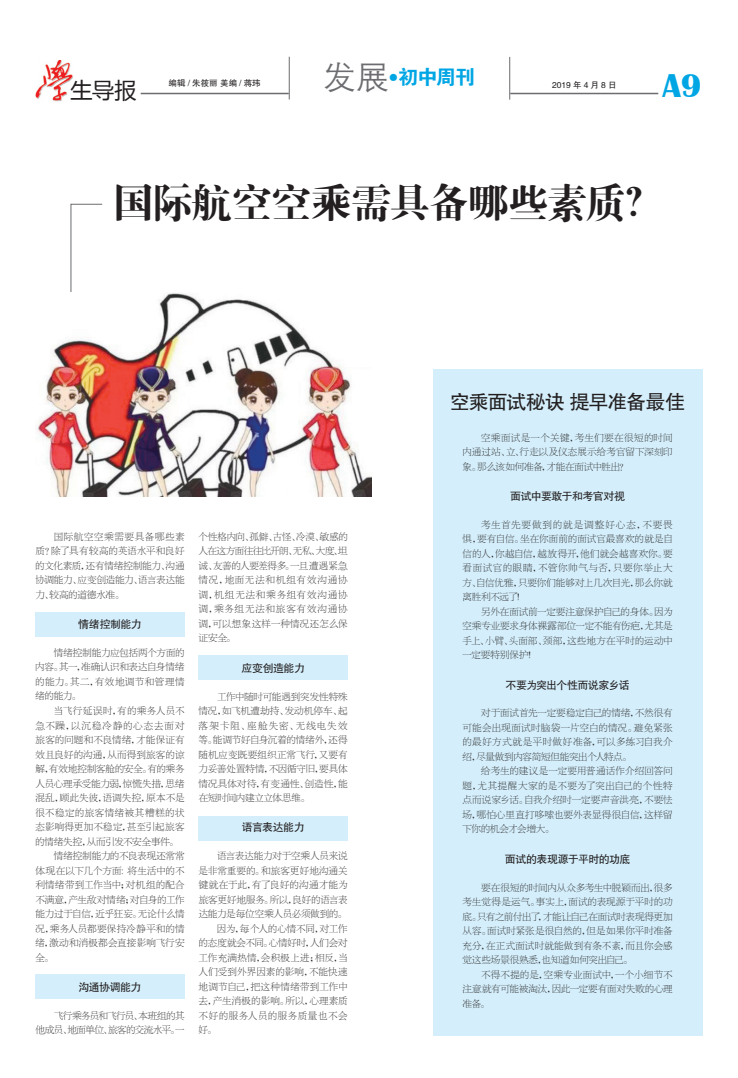
<style>
.page{position:relative;width:738px;height:1078px;background:#fff}
.page>*{position:absolute;margin:0;border:0;box-sizing:border-box;transform-origin:0 0}
.t1{font:41px "FZDBSK GBK1 0";letter-spacing:-.04em;color:#231f20}
.t2{font:700 34px "Britannic";color:#00a6e4}
.t3{font:33px "FZZDXK GBK1 0";color:#6c6d70}
.t4{font:22px "Microsoft Ya Hei";color:#231f20}
.t5{font:20px "FZHTK GBK1 0";letter-spacing:-.05em;color:#231f20}
.t6{font:20px "FZDHTK GBK1 0";color:#00a6e4}
.t7{font:11px "FZHTK GBK1 0";letter-spacing:-.055em;color:#231f20}
.t8{font:9.5px/14.5px "FZBSK GBK1 0";color:#231f20;text-align:justify}
.t9{font:9.5px "FZBSK GBK1 0";letter-spacing:-.02em;color:#231f20}
.t10{font:9.5px "FZBSK GBK1 0";letter-spacing:-.025em;color:#231f20}
.t11{font:9.5px "FZBSK GBK1 0";letter-spacing:.025em;color:#231f20}
.t12{font:9.5px/14.5px "FZBSK GBK1 0";letter-spacing:-.06em;color:#231f20;text-align:right}
.t13{font:9.5px "FZBSK GBK1 0";letter-spacing:.02em;color:#231f20}
.t14{font:9.5px "FZBSK GBK1 0";letter-spacing:.05em;color:#231f20}
.t15{font:9.5px "FZBSK GBK1 0";letter-spacing:.03em;color:#231f20}
.t16{font:9.5px "FZBSK GBK1 0";letter-spacing:.085em;color:#231f20}
.t17{font:9.5px "FZBSK GBK1 0";letter-spacing:.06em;color:#231f20}
.t18{font:8.5px "FZHTK GBK1 0";color:#231f20}
.t19{font:8.5px "FZHTK GBK1 0";letter-spacing:.25em;color:#231f20}
.s1{font-family:"Times New Roman"}
</style>
<div class="page">
<div style="left:35px;top:612px;width:149px;height:24px;background:#d4effb"></div>
<div style="left:35px;top:973px;width:149px;height:25px;background:#d4effb"></div>
<div style="left:198px;top:815px;width:149px;height:25px;background:#d4effb"></div>
<div style="left:198px;top:655px;width:149px;height:24px;background:#d4effb"></div>
<div style="left:432px;top:369px;width:270px;height:666px;background:#d4effb"></div>
<img style="left:35px;top:60px;width:34px;height:42px">
<svg style="left:69px;top:63px;width:4px;height:19px"></svg>
<hr style="left:141px;top:93px;width:147px;height:1px;background:#6c6d70">
<hr style="left:510px;top:93px;width:147px;height:1px;background:#6c6d70">
<hr style="left:288px;top:57px;width:1px;height:42px;background:#6c6d70">
<hr style="left:509px;top:57px;width:1px;height:43px;background:#6c6d70">
<svg style="left:70px;top:203px;width:33px;height:89px"></svg>
<img style="left:36px;top:293px;width:335px;height:204px">
<h3 class="t3" style="left:323px;top:59px;width:68px">发展</h3>
<h3 class="t6" style="left:388px;top:67px;width:88px"><sup>●</sup>初中周刊</h3>
<h3 class="t4" style="left:71px;top:75px;width:67px">生导报</h3>
<h2 class="t2" style="left:661px;top:67px;width:41px">A9</h2>
<p class="t18" style="left:168px;top:78px;width:94px">编辑 / 朱筱丽 美编 / 蒋玮</p>
<p class="t19" style="left:551px;top:81px;width:66px">2019年4月8日</p>
<h1 class="t1" style="left:113px;top:180px;width:553px">国际航空空乘需具备哪些素质？</h1>
<p class="t8" style="left:35px;top:529px;width:151px;text-indent:18px">国际航空空乘需要具备哪些素质？除了具有较高的英语水平和良好的文化素质，还有情绪控制能力、沟通协调能力、应变创造能力、语言表达能力、较高的道德水准。</p>
<p class="t7" style="left:78px;top:618px;width:65px">情绪控制能力</p>
<p class="t8" style="left:35px;top:645px;width:151px;text-indent:19px">情绪控制能力应包括两个方面的内容。其一，准确认识和表达自身情绪的能力。其二，有效地调节和管理情绪的能力。</p>
<p class="t14" style="left:54px;top:705px;width:132px">当飞行延误时，有的乘务人员不</p>
<p class="t16" style="left:35px;top:720px;width:150px">急不躁，以沉稳冷静的心态去面对</p>
<p class="t11" style="left:35px;top:734px;width:150px">旅客的问题和不良情绪，才能保证有</p>
<p class="t8" style="left:35px;top:747px;width:150px">效且良好的沟通，从而得到旅客的谅</p>
<p class="t9" style="left:35px;top:763px;width:150px">解，有效地控制客舱的安全。有的乘务</p>
<p class="t8" style="left:35px;top:776px;width:150px">人员心理承受能力弱，惊慌失措，思绪</p>
<p class="t8" style="left:35px;top:790px;width:150px">混乱，顾此失彼，语调失控，原本不是</p>
<p class="t14" style="left:35px;top:807px;width:150px">很不稳定的旅客情绪被其糟糕的状</p>
<p class="t8" style="left:35px;top:819px;width:150px">态影响得更加不稳定，甚至引起旅客</p>
<p class="t10" style="left:35px;top:836px;width:145px">的情绪失控，从而引发不安全事件。</p>
<p class="t9" style="left:54px;top:850px;width:132px">情绪控制能力的不良表现还常常</p>
<p class="t8" style="left:35px;top:863px;width:150px">体现在以下几个方面<span class="s1">:</span> 将生活中的不</p>
<p class="t13" style="left:35px;top:879px;width:150px">利情绪带到工作当中；对机组的配合</p>
<p class="t9" style="left:35px;top:894px;width:150px">不满意，产生敌对情绪；对自身的工作</p>
<p class="t10" style="left:35px;top:908px;width:150px">能力过于自信，近乎狂妄。无论什么情</p>
<p class="t8" style="left:35px;top:921px;width:150px">况，乘务人员都要保持冷静平和的情</p>
<p class="t13" style="left:35px;top:937px;width:150px">绪，激动和消极都会直接影响飞行安</p>
<p class="t8" style="left:35px;top:950px;width:20px">全。</p>
<p class="t7" style="left:78px;top:980px;width:64px">沟通协调能力</p>
<p class="t12" style="left:35px;top:1008px;width:150px">飞行乘务员和飞行员、本班组的其<br>他成员、地面单位、旅客的交流水平。一</p>
<p class="t8" style="left:198px;top:529px;width:151px">个性格内向、孤僻、古怪、冷漠、敏感的人在这方面往往比开朗、无私、大度、坦诚、友善的人要差得多。一旦遭遇紧急情况，地面无法和机组有效沟通协调，机组无法和乘务组有效沟通协调，乘务组无法和旅客有效沟通协调，可以想象这样一种情况还怎么保证安全。</p>
<p class="t7" style="left:241px;top:661px;width:65px">应变创造能力</p>
<p class="t8" style="left:198px;top:689px;width:151px;text-indent:18px">工作中随时可能遇到突发性特殊情况，如飞机遭劫持、发动机停车、起落架卡阻、座舱失密、无线电失效等。能调节好自身沉着的情绪外，还得随机应变既要组织正常飞行，又要有力妥善处置特情，不因循守旧，要具体情况具体对待，有变通性、创造性，能在短时间内建立立体思维。</p>
<p class="t7" style="left:241px;top:821px;width:64px">语言表达能力</p>
<p class="t8" style="left:217px;top:848px;width:132px">语言表达能力对于空乘人员来说</p>
<p class="t8" style="left:198px;top:863px;width:150px">是非常重要的。和旅客更好地沟通关</p>
<p class="t11" style="left:198px;top:879px;width:150px">键就在于此，有了良好的沟通才能为</p>
<p class="t9" style="left:198px;top:894px;width:150px">旅客更好地服务。所以，良好的语言表</p>
<p class="t10" style="left:198px;top:908px;width:150px">达能力是每位空乘人员必须做到的。</p>
<p class="t8" style="left:217px;top:921px;width:132px">因为，每个人的心情不同，对工作</p>
<p class="t8" style="left:198px;top:935px;width:151px">的态度就会不同。心情好时，人们会对</p>
<p class="t15" style="left:198px;top:952px;width:151px">工作充满热情，会积极上进；相反，当</p>
<p class="t8" style="left:198px;top:964px;width:150px">人们受到外界因素的影响，不能快速</p>
<p class="t11" style="left:198px;top:981px;width:151px">地调节自己，把这种情绪带到工作中</p>
<p class="t8" style="left:198px;top:993px;width:150px">去，产生消极的影响。所以，心理素质</p>
<p class="t17" style="left:198px;top:1010px;width:150px">不好的服务人员的服务质量也不会</p>
<p class="t8" style="left:198px;top:1022px;width:19px">好。</p>
<h3 class="t5" style="left:449px;top:391px;width:237px">空乘面试秘诀 提早准备最佳</h3>
<p class="t8" style="left:462px;top:430px;width:212px;text-indent:19px">空乘面试是一个关键，考生们要在很短的时间内通过站、立、行走以及仪态展示给考官留下深刻印象。那么该如何准备，才能在面试中胜出？</p>
<p class="t7" style="left:510px;top:490px;width:116px">面试中要敢于和考官对视</p>
<p class="t8" style="left:462px;top:517px;width:212px;text-indent:18px">考生首先要做到的就是调整好心态，不要畏惧，要有自信。坐在你面前的面试官最喜欢的就是自信的人，你越自信，越放得开，他们就会越喜欢你。要看面试官的眼睛，不管你帅气与否，只要你举止大方、自信优雅，只要你们能够对上几次目光，那么你就离胜利不远了<span class="s1">!</span></p>
<p class="t8" style="left:462px;top:604px;width:212px;text-indent:18px">另外在面试前一定要注意保护自己的身体。因为空乘专业要求身体裸露部位一定不能有伤疤，尤其是手上、小臂、头面部、颈部，这些地方在平时的运动中一定要特别保护<span class="s1">!</span></p>
<p class="t7" style="left:505px;top:678px;width:126px">不要为突出个性而说家乡话</p>
<p class="t8" style="left:462px;top:706px;width:211px;text-indent:19px">对于面试首先一定要稳定自己的情绪，不然很有可能会出现面试时脑袋一片空白的情况。避免紧张的最好方式就是平时做好准备，可以多练习自我介绍，尽量做到内容简短但能突出个人特点。</p>
<p class="t8" style="left:462px;top:764px;width:211px;text-indent:18px">给考生的建议是一定要用普通话作介绍回答问题，尤其提醒大家的是不要为了突出自己的个性特点而说家乡话。自我介绍时一定要声音洪亮，不要怯场，哪怕心里直打哆嗦也要外表显得很自信，这样留下你的机会才会增大。</p>
<p class="t7" style="left:504px;top:852px;width:127px">面试的表现源于平时的功底</p>
<p class="t8" style="left:462px;top:880px;width:211px;text-indent:18px">要在很短的时间内从众多考生中脱颖而出，很多考生觉得是运气。事实上，面试的表现源于平时的功底。只有之前付出了，才能让自己在面试时表现得更加从容。面试时紧张是很自然的，但是如果你平时准备充分，在正式面试时就能做到有条不紊，而且你会感觉这些场景很熟悉，也知道如何突出自己。</p>
<p class="t8" style="left:462px;top:967px;width:211px;text-indent:18px">不得不提的是，空乘专业面试中，一个小细节不注意就有可能被淘汰，因此一定要有面对失败的心理准备。</p>
</div>
